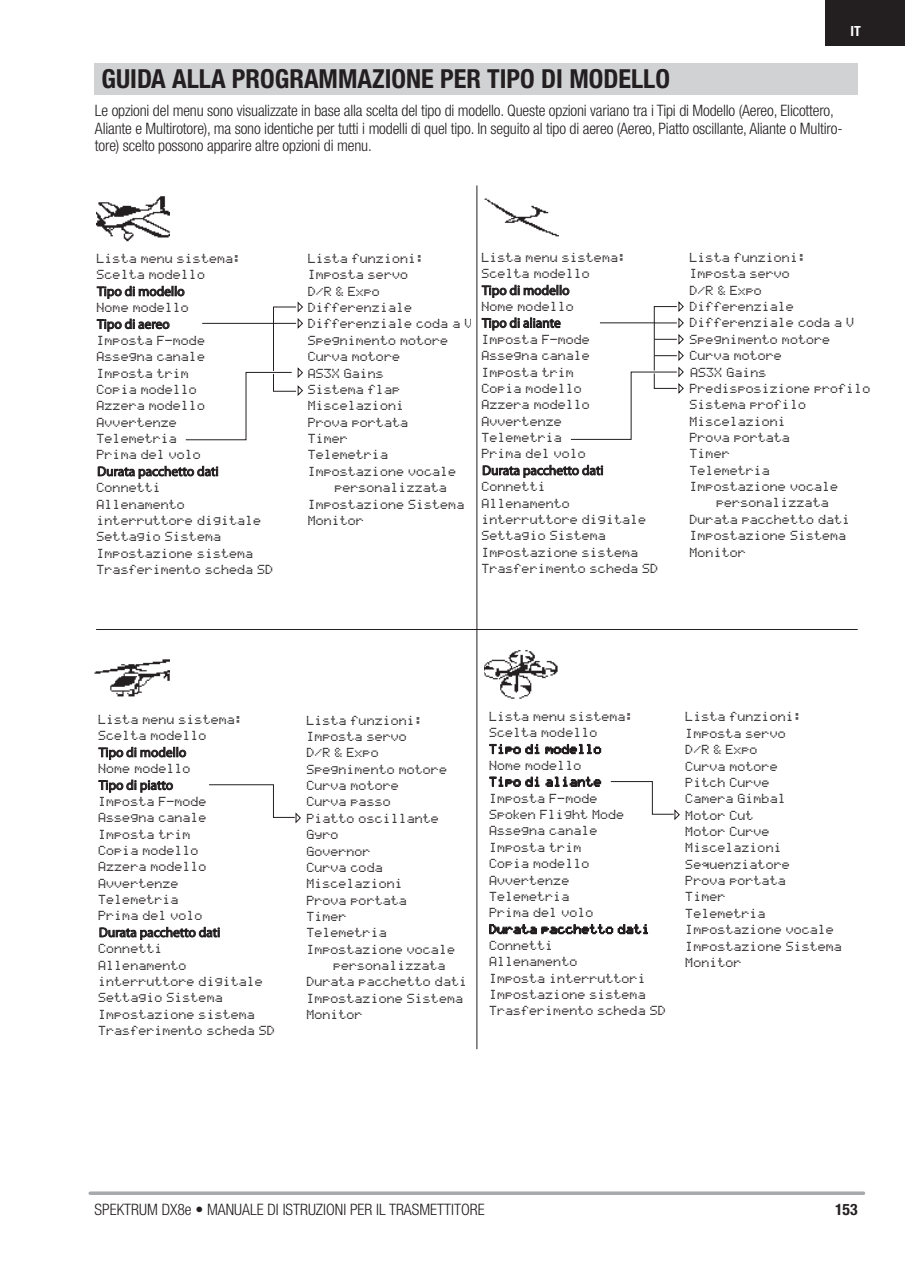
<style>
.page{position:relative;width:905px;height:1272px;background:#fff}
.page>*{position:absolute;margin:0;border:0;box-sizing:border-box;transform-origin:0 0}
.t1{font:700 condensed 26.25px "Helvetica Neue LT Std";color:#231f20}
.t2{font:300 condensed 15.75px/17.5px "Helvetica Neue LT Std";letter-spacing:-.01em;color:#231f20}
.t3{font:700 condensed 15.75px "Helvetica Neue LT Std";color:#231f20}
.t4{font:700 condensed 14px "Helvetica Neue LT Std";color:#fff}
.t5{font:13.47px/16.3px "SB Liquid Open";color:#231f20}
.t6{font:13.47px "SB Liquid Solid";color:#231f20}
</style>
<div class="page">
<svg style="left:90px;top:1191px;width:773px;height:4px;fill:#a8a9ad"></svg>
<div style="left:825px;top:0;width:80px;height:45px;background:#231f20"></div>
<div style="left:94px;top:63px;width:763px;height:31px;background:#d1d2d4"></div>
<hr style="left:202px;top:323px;width:71px;height:1px;background:#231f20">
<svg style="left:273px;top:302px;width:30px;height:27px"></svg>
<div style="left:273px;top:307px;width:23px;height:85px;border:1px solid #231f20"></div>
<div style="left:178px;top:289px;width:6px;height:7px;border:1px solid #231f20;border-radius:50%"></div>
<svg style="left:97px;top:286px;width:86px;height:13px"></svg>
<div style="left:163px;top:322px;width:6px;height:7px;border:1px solid #231f20;border-radius:50%"></div>
<svg style="left:97px;top:319px;width:71px;height:12px"></svg>
<svg style="left:98px;top:466px;width:120px;height:13px"></svg>
<svg style="left:185px;top:367px;width:118px;height:74px"></svg>
<div style="left:179px;top:750px;width:7px;height:7px;border:1px solid #231f20;border-radius:50%"></div>
<svg style="left:98px;top:747px;width:87px;height:13px"></svg>
<div style="left:166px;top:783px;width:7px;height:7px;border:1px solid #231f20;border-radius:50%"></div>
<svg style="left:98px;top:779px;width:74px;height:13px"></svg>
<svg style="left:99px;top:927px;width:121px;height:13px"></svg>
<svg style="left:209px;top:784px;width:92px;height:40px"></svg>
<svg style="left:489px;top:744px;width:112px;height:10px"></svg>
<svg style="left:489px;top:777px;width:112px;height:10px"></svg>
<svg style="left:489px;top:924px;width:159px;height:10px"></svg>
<svg style="left:610px;top:781px;width:70px;height:39px"></svg>
<img style="left:97px;top:196px;width:72px;height:46px">
<img style="left:95px;top:659px;width:74px;height:38px">
<img style="left:484px;top:198px;width:74px;height:39px">
<svg style="left:483px;top:465px;width:120px;height:13px"></svg>
<svg style="left:482px;top:285px;width:202px;height:155px"></svg>
<img style="left:484px;top:650px;width:74px;height:49px">
<hr style="left:96px;top:629px;width:761px;height:1px;background:#231f20">
<hr style="left:476px;top:185px;width:1px;height:864px;background:#231f20">
<p class="t4" style="left:850px;top:26px;width:12px">IT</p>
<h1 class="t1" style="left:102px;top:69px;width:570px">GUIDA ALLA PROGRAMMAZIONE PER TIPO DI MODELLO</h1>
<p class="t2" style="left:95px;top:103px;width:749px">Le opzioni del menu sono visualizzate in base alla scelta del tipo di modello. Queste opzioni variano tra i Tipi di Modello (Aereo, Elicottero,<br>Aliante e Multirotore), ma sono identiche per tutti i modelli di quel tipo. In seguito al tipo di aereo (Aereo, Piatto oscillante, Aliante o Multiro&shy;tore) scelto possono apparire altre opzioni di menu.</p>
<p class="t5" style="left:97px;top:250px;width:145px">Lista menu sistema:<br>Scelta modello</p>
<p class="t6" style="left:97px;top:283px;width:89px">Tipo di modello</p>
<p class="t5" style="left:97px;top:299px;width:94px">Nome modello</p>
<p class="t6" style="left:97px;top:316px;width:74px">Tipo di aereo</p>
<p class="t5" style="left:97px;top:332px;width:110px">Imposta F-mode<br>Assegna canale<br>Imposta trim<br>Copia modello<br>Azzera modello<br>Avvertenze<br>Telemetria<br>Prima del volo</p>
<p class="t6" style="left:97px;top:463px;width:123px">Durata pacchetto dati</p>
<p class="t5" style="left:97px;top:479px;width:178px">Connetti<br>Allenamento interruttore digitale<br>Settagio Sistema<br>Impostazione sistema<br>Trasferimento scheda SD</p>
<p class="t5" style="left:308px;top:250px;width:117px">Lista funzioni:</p>
<p class="t5" style="left:308px;top:267px;width:102px">Imposta servo</p>
<p class="t5" style="left:308px;top:283px;width:74px">D/R &amp; Expo</p>
<p class="t5" style="left:308px;top:299px;width:106px">Differenziale</p>
<p class="t5" style="left:308px;top:316px;width:166px">Differenziale coda a V</p>
<p class="t5" style="left:308px;top:332px;width:142px">Spegnimento motore</p>
<p class="t5" style="left:308px;top:348px;width:94px">Curva motore</p>
<p class="t5" style="left:308px;top:365px;width:78px">AS3X Gains</p>
<p class="t5" style="left:308px;top:381px;width:94px">Sistema flap</p>
<p class="t5" style="left:308px;top:397px;width:98px">Miscelazioni</p>
<p class="t5" style="left:308px;top:414px;width:102px">Prova portata</p>
<p class="t5" style="left:308px;top:430px;width:42px">Timer</p>
<p class="t5" style="left:308px;top:446px;width:82px">Telemetria</p>
<p class="t5" style="left:308px;top:463px;width:150px">Impostazione vocale</p>
<p class="t5" style="left:335px;top:479px;width:114px">personalizzata</p>
<p class="t5" style="left:308px;top:496px;width:158px">Impostazione Sistema</p>
<p class="t5" style="left:308px;top:512px;width:58px">Monitor</p>
<p class="t5" style="left:482px;top:249px;width:145px">Lista menu sistema:<br>Scelta modello</p>
<p class="t6" style="left:482px;top:282px;width:89px">Tipo di modello</p>
<p class="t5" style="left:482px;top:298px;width:94px">Nome modello</p>
<p class="t6" style="left:482px;top:315px;width:80px">Tipo di aliante</p>
<p class="t5" style="left:482px;top:331px;width:110px">Imposta F-mode<br>Assegna canale<br>Imposta trim<br>Copia modello<br>Azzera modello<br>Avvertenze<br>Telemetria<br>Prima del volo</p>
<p class="t6" style="left:482px;top:462px;width:123px">Durata pacchetto dati</p>
<p class="t5" style="left:482px;top:478px;width:178px">Connetti<br>Allenamento interruttore digitale<br>Settagio Sistema<br>Impostazione sistema<br>Trasferimento scheda SD</p>
<p class="t5" style="left:690px;top:249px;width:166px">Lista funzioni:<br>Imposta servo<br>D/R &amp; Expo<br>Differenziale<br>Differenziale coda a V<br>Spegnimento motore<br>Curva motore</p>
<p class="t5" style="left:690px;top:380px;width:182px">Predisposizione profilo</p>
<p class="t5" style="left:690px;top:396px;width:118px">Sistema profilo</p>
<p class="t5" style="left:690px;top:413px;width:98px">Miscelazioni</p>
<p class="t5" style="left:690px;top:429px;width:102px">Prova portata</p>
<p class="t5" style="left:690px;top:445px;width:42px">Timer</p>
<p class="t5" style="left:690px;top:462px;width:82px">Telemetria</p>
<p class="t5" style="left:690px;top:478px;width:150px">Impostazione vocale</p>
<p class="t5" style="left:717px;top:495px;width:114px">personalizzata</p>
<p class="t5" style="left:690px;top:511px;width:162px">Durata pacchetto dati</p>
<p class="t5" style="left:690px;top:527px;width:158px">Impostazione Sistema</p>
<p class="t5" style="left:690px;top:544px;width:58px">Monitor</p>
<p class="t5" style="left:691px;top:364px;width:78px">AS3X Gains</p>
<p class="t5" style="left:99px;top:711px;width:145px">Lista menu sistema:<br>Scelta modello</p>
<p class="t6" style="left:99px;top:744px;width:89px">Tipo di modello</p>
<p class="t5" style="left:99px;top:760px;width:94px">Nome modello</p>
<p class="t6" style="left:99px;top:777px;width:76px">Tipo di piatto</p>
<p class="t5" style="left:99px;top:793px;width:110px">Imposta F-mode<br>Assegna canale<br>Imposta trim<br>Copia modello<br>Azzera modello<br>Avvertenze<br>Telemetria<br>Prima del volo</p>
<p class="t6" style="left:99px;top:924px;width:123px">Durata pacchetto dati</p>
<p class="t5" style="left:99px;top:940px;width:178px">Connetti<br>Allenamento interruttore digitale<br>Settagio Sistema<br>Impostazione sistema<br>Trasferimento scheda SD</p>
<p class="t5" style="left:307px;top:712px;width:117px">Lista funzioni:</p>
<p class="t5" style="left:307px;top:728px;width:102px">Imposta servo</p>
<p class="t5" style="left:307px;top:744px;width:74px">D/R &amp; Expo</p>
<p class="t5" style="left:307px;top:761px;width:142px">Spegnimento motore</p>
<p class="t5" style="left:307px;top:777px;width:94px">Curva motore</p>
<p class="t5" style="left:307px;top:793px;width:86px">Curva passo</p>
<p class="t5" style="left:307px;top:810px;width:134px">Piatto oscillante</p>
<p class="t5" style="left:307px;top:826px;width:34px">Gyro</p>
<p class="t5" style="left:307px;top:843px;width:66px">Governor</p>
<p class="t5" style="left:307px;top:859px;width:78px">Curva coda</p>
<p class="t5" style="left:307px;top:875px;width:98px">Miscelazioni</p>
<p class="t5" style="left:307px;top:892px;width:102px">Prova portata</p>
<p class="t5" style="left:307px;top:908px;width:42px">Timer</p>
<p class="t5" style="left:307px;top:924px;width:82px">Telemetria</p>
<p class="t5" style="left:307px;top:941px;width:150px">Impostazione vocale</p>
<p class="t5" style="left:334px;top:957px;width:114px">personalizzata</p>
<p class="t5" style="left:307px;top:973px;width:162px">Durata pacchetto dati</p>
<p class="t5" style="left:307px;top:990px;width:158px">Impostazione Sistema</p>
<p class="t5" style="left:307px;top:1006px;width:58px">Monitor</p>
<p class="t5" style="left:489px;top:708px;width:145px">Lista menu sistema:<br>Scelta modello</p>
<p class="t5" style="left:489px;top:757px;width:137px">Nome modello<br>Tipo di aliante<br>Imposta F-mode<br>Spoken Flight Mode<br>Assegna canale<br>Imposta trim<br>Copia modello<br>Avvertenze<br>Telemetria<br>Prima del volo</p>
<p class="t5" style="left:489px;top:937px;width:178px">Connetti<br>Allenamento<br>Imposta interruttori<br>Impostazione sistema<br>Trasferimento scheda SD</p>
<p class="t5" style="left:686px;top:708px;width:158px">Lista funzioni:<br>Imposta servo<br>D/R &amp; Expo<br>Curva motore<br>Pitch Curve<br>Camera Gimbal<br>Motor Cut<br>Motor Curve<br>Miscelazioni<br>Sequenziatore<br>Prova portata<br>Timer<br>Telemetria<br>Impostazione vocale<br>Impostazione Sistema<br>Monitor</p>
<p class="t2" style="left:95px;top:1202px;width:392px">SPEKTRUM DX8e • MANUALE DI ISTRUZIONI PER IL TRASMETTITORE</p>
<p class="t3" style="left:835px;top:1203px;width:24px">153</p>
</div>
